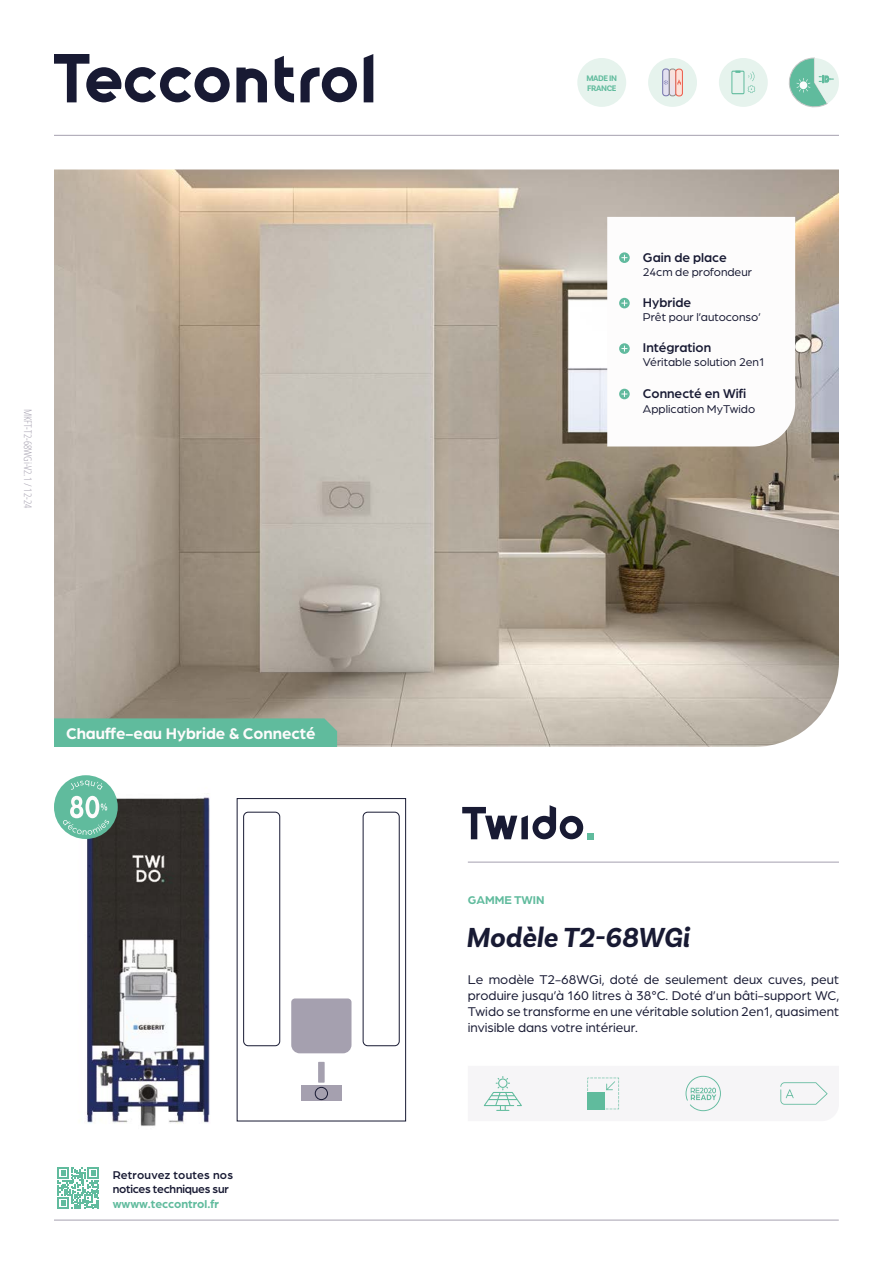
<style>
.page{position:relative;width:893px;height:1263px;background:#fff}
.page>*{position:absolute;margin:0;border:0;box-sizing:border-box;transform-origin:0 0}
.t1{font:italic 700 28.95px "Basic Sans";color:#181a33}
.t2{font:700 16.5px "Arboria";color:#fdfcfc}
.t3{font:13.5px/16.2px "Arboria";color:#181a33;text-align:justify}
.t4{font:500 13.5px "Arboria";color:#181a33}
.t5{font:12px "Arboria";color:#181a33}
.t6{font:500 12px/14.4px "Arboria";letter-spacing:-.02em;color:#181a33}
.t7{font:700 12px "Arboria";color:#60bb9d}
.t8{font:300 condensed 10.5px "Open Sans";color:#a5a0af}
.t9{font:700 8.4px/10.2px "Basic Sans";letter-spacing:-.04em;color:#60bb9d}
</style>
<div class="page">
<img style="left:54px;top:777px;width:156px;height:349px">
<div style="left:577px;top:58px;width:49px;height:49px;background:#e6f3ed;border-radius:50%"></div>
<div style="left:719px;top:58px;width:49px;height:49px;background:#e6f3ed;border-radius:50%"></div>
<svg style="left:731px;top:71px;width:24px;height:23px"></svg>
<svg style="left:789px;top:58px;width:50px;height:50px"></svg>
<div style="left:648px;top:58px;width:49px;height:49px;background:#e6f3ed;border-radius:50%"></div>
<svg style="left:662px;top:68px;width:21px;height:28px"></svg>
<hr style="left:54px;top:135px;width:785px;height:1px;background:#a5a0af">
<svg style="left:275px;top:56px;width:19px;height:46px"></svg>
<svg style="left:236px;top:68px;width:31px;height:34px"></svg>
<svg style="left:300px;top:67px;width:57px;height:35px"></svg>
<svg style="left:54px;top:54px;width:176px;height:48px"></svg>
<svg style="left:364px;top:54px;width:9px;height:48px"></svg>
<div style="left:54px;top:775px;width:64px;height:64px;background:#60bb9d;border-radius:50%"></div>
<svg style="left:71px;top:780px;width:32px;height:10px"></svg>
<svg style="left:63px;top:796px;width:46px;height:39px"></svg>
<svg style="left:462px;top:805px;width:131px;height:34px"></svg>
<svg style="left:483px;top:1075px;width:345px;height:37px"></svg>
<div style="left:587px;top:1092px;width:18px;height:17px;background:#60bb9d"></div>
<hr style="left:54px;top:1220px;width:785px;height:1px;background:#a5a0af">
<hr style="left:468px;top:862px;width:371px;height:1px;background:#a5a0af">
<svg style="left:57px;top:1167px;width:42px;height:42px"></svg>
<svg style="left:236px;top:798px;width:170px;height:324px"></svg>
<div style="left:243px;top:812px;width:37px;height:234px;border:1px solid #181a33;border-radius:5px"></div>
<div style="left:363px;top:812px;width:37px;height:234px;border:1px solid #181a33;border-radius:5px"></div>
<div style="left:318px;top:1062px;width:7px;height:21px;background:#a5a0af"></div>
<div style="left:291px;top:998px;width:60px;height:55px;background:#a5a0af"></div>
<div style="left:301px;top:1085px;width:41px;height:16px;background:#a5a0af"></div>
<div style="left:315px;top:1087px;width:13px;height:13px;border:1px solid #181a33;border-radius:50%"></div>
<img style="left:54px;top:169px;width:785px;height:578px">
<div style="left:54px;top:718px;width:283px;height:29px;background:#60bb9d"></div>
<svg style="left:607px;top:217px;width:188px;height:229px"></svg>
<p class="t8" style="left:35px;top:409px;width:101px;rotate:90deg">MKFT-T2-68WGi-V2.1 / 12-24</p>
<p class="t2" style="left:66px;top:722px;width:251px">Chauffe-eau Hybride &amp; Connecté</p>
<p class="t6" style="left:113px;top:1167px;width:122px">Retrouvez toutes nos notices techniques sur</p>
<p class="t7" style="left:113px;top:1195px;width:108px">wwww.teccontrol.fr</p>
<p class="t9" style="left:586px;top:73px;width:32px">MADE IN<br>FRANCE</p>
<p class="t4" style="left:643px;top:248px;width:85px">Gain de place</p>
<p class="t5" style="left:643px;top:264px;width:111px">24cm de profondeur</p>
<p class="t4" style="left:643px;top:293px;width:50px">Hybride</p>
<p class="t5" style="left:643px;top:309px;width:120px">Prêt pour l’autoconso’</p>
<p class="t4" style="left:643px;top:338px;width:70px">Intégration</p>
<p class="t5" style="left:643px;top:354px;width:123px">Véritable solution 2en1</p>
<p class="t4" style="left:643px;top:385px;width:105px">Connecté en Wifi</p>
<p class="t5" style="left:643px;top:401px;width:114px">Application MyTwido</p>
<p class="t7" style="left:468px;top:892px;width:78px">GAMME TWIN</p>
<h1 class="t1" style="left:466px;top:920px;width:225px">Modèle T2-68WGi</h1>
<p class="t3" style="left:468px;top:971px;width:373px">Le modèle T2-68WGi, doté de seulement deux cuves, peut produire jusqu’à 160 litres à 38°C. Doté d’un bâti-support WC, Twido se transforme en une véritable solution 2en1, quasiment invisible dans votre intérieur.</p>
</div>
